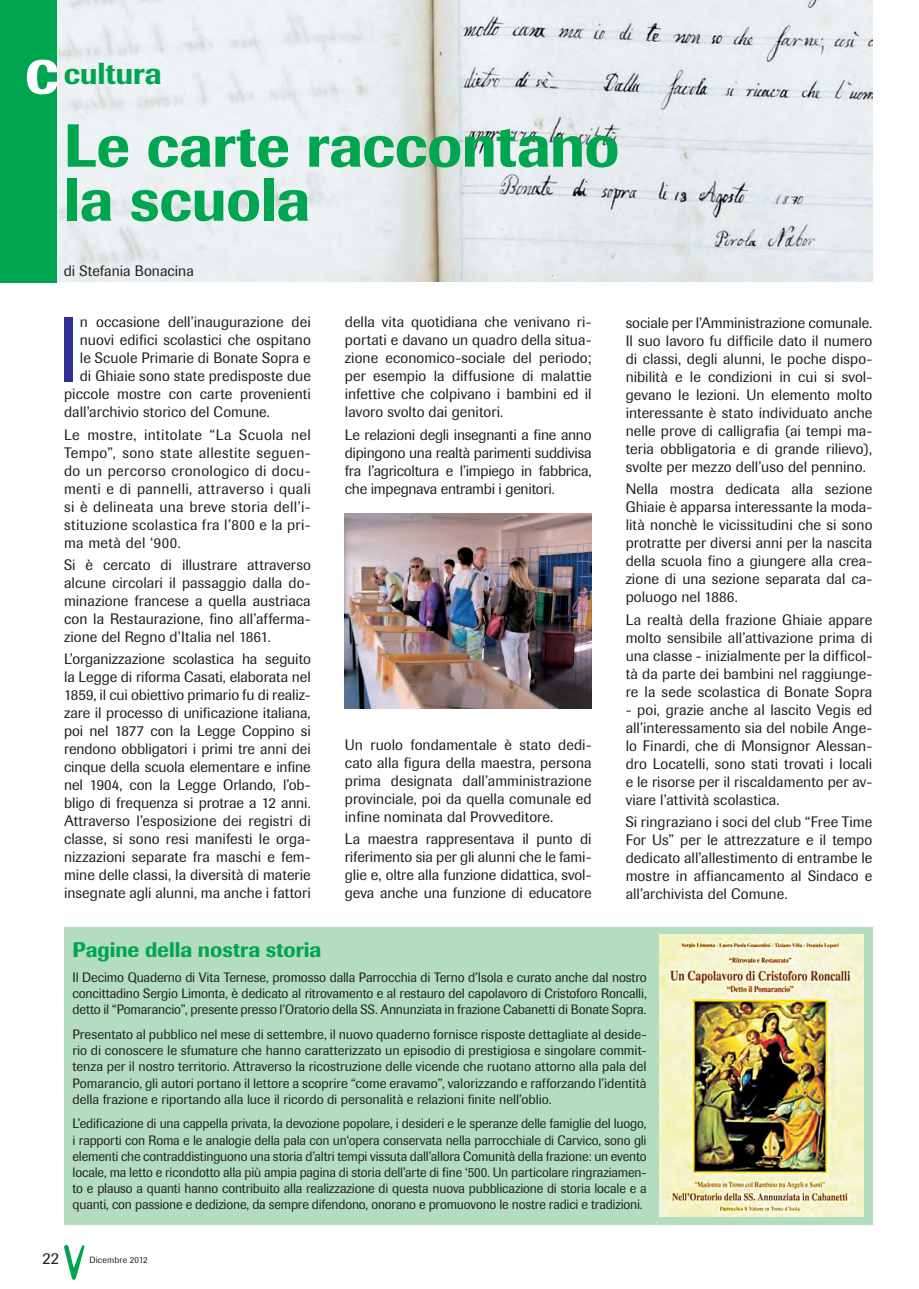
<style>
.page{position:relative;width:919px;height:1289px;background:#fff}
.page>*{position:absolute;margin:0;border:0;box-sizing:border-box;transform-origin:0 0}
.t1{font:91.5px "Imago";color:#2e3092}
.t2{font:500 60px/54px "Imago";letter-spacing:-.005em;color:#00a54f}
.t3{font:500 30px "Imago";color:#00a54f}
.t4{font:500 21px "Imago";color:#00a54f}
.t5{font:16.5px "Imago";color:#231f20}
.t6{font:15px/18px "Imago";letter-spacing:.005em;color:#231f20;text-align:justify}
.t7{font:13.5px/16.2px "Imago";letter-spacing:-.01em;color:#231f20;text-align:justify}
.t8{font:9px "Imago";letter-spacing:.02em;color:#231f20}
.s1{font-size:66.3px;color:#fff}
</style>
<div class="page">
<svg style="left:64px;top:1245px;width:20px;height:34px"></svg>
<div style="left:64px;top:927px;width:808px;height:298px;background:#b3dcc0"></div>
<img style="left:56px;top:0;width:816px;height:281px">
<div style="left:0;top:0;width:56px;height:282px;background:#00a54f"></div>
<img style="left:345px;top:514px;width:246px;height:194px">
<img style="left:659px;top:934px;width:204px;height:282px">
<h3 class="t3" style="left:25px;top:56px;width:138px"><span class="s1">c</span> cultura</h3>
<h2 class="t2" style="left:64px;top:118px;width:557px">Le carte raccontano la scuola</h2>
<p class="t6" style="left:64px;top:261px;width:131px">di Stefania Bonacina</p>
<h1 class="t1" style="left:57px;top:296px;width:24px">I</h1>
<p class="t6" style="left:80px;top:313px;width:232px">n occasione dell’inaugurazione dei</p>
<p class="t6" style="left:80px;top:331px;width:232px">nuovi edifici scolastici che ospitano</p>
<p class="t6" style="left:80px;top:349px;width:232px">le Scuole Primarie di Bonate Sopra e</p>
<p class="t6" style="left:80px;top:367px;width:232px">di Ghiaie sono state predisposte due</p>
<p class="t6" style="left:64px;top:385px;width:248px">piccole mostre con carte provenienti</p>
<p class="t6" style="left:64px;top:403px;width:207px">dall’archivio storico del Comune.</p>
<p class="t6" style="left:64px;top:425px;width:248px">Le mostre, intitolate “La Scuola nel Tempo”, sono state allestite seguen&shy;do un percorso cronologico di docu&shy;menti e di pannelli, attraverso i quali si è delineata una breve storia dell’i&shy;stituzione scolastica fra l’800 e la pri&shy;ma metà del ‘900.</p>
<p class="t6" style="left:64px;top:556px;width:248px">Si è cercato di illustrare attraverso alcune circolari il passaggio dalla do&shy;minazione francese a quella austriaca con la Restaurazione, fino all’afferma&shy;zione del Regno d’Italia nel 1861.</p>
<p class="t6" style="left:64px;top:650px;width:248px">L’organizzazione scolastica ha seguito la Legge di riforma Casati, elaborata nel 1859, il cui obiettivo primario fu di realiz&shy;zare il processo di unificazione italiana, poi nel 1877 con la Legge Coppino si rendono obbligatori i primi tre anni dei cinque della scuola elementare e infine nel 1904, con la Legge Orlando, l’ob&shy;bligo di frequenza si protrae a 12 anni.<br>Attraverso l’esposizione dei registri di classe, si sono resi manifesti le orga&shy;nizzazioni separate fra maschi e fem&shy;mine delle classi, la diversità di materie insegnate agli alunni, ma anche i fattori</p>
<p class="t6" style="left:345px;top:313px;width:248px">della vita quotidiana che venivano ri&shy;portati e davano un quadro della situa&shy;zione economico-sociale del periodo; per esempio la diffusione di malattie infettive che colpivano i bambini ed il lavoro svolto dai genitori.</p>
<p class="t6" style="left:345px;top:425px;width:248px">Le relazioni degli insegnanti a fine anno dipingono una realtà parimenti suddivisa fra l’agricoltura e l’impiego in fabbrica, che impegnava entrambi i genitori.</p>
<p class="t6" style="left:345px;top:736px;width:248px">Un ruolo fondamentale è stato dedi&shy;cato alla figura della maestra, persona prima designata dall’amministrazione provinciale, poi da quella comunale ed infine nominata dal Provveditore.</p>
<p class="t6" style="left:345px;top:830px;width:248px">La maestra rappresentava il punto di riferimento sia per gli alunni che le fami&shy;glie e, oltre alla funzione didattica, svol&shy;geva anche una funzione di educatore</p>
<p class="t6" style="left:625px;top:314px;width:248px">sociale per l’Amministrazione comunale.<br>Il suo lavoro fu difficile dato il numero di classi, degli alunni, le poche dispo&shy;nibilità e le condizioni in cui si svol&shy;gevano le lezioni. Un elemento molto interessante è stato individuato anche nelle prove di calligrafia (ai tempi ma&shy;teria obbligatoria e di grande rilievo), svolte per mezzo dell’uso del pennino.</p>
<p class="t6" style="left:625px;top:480px;width:248px">Nella mostra dedicata alla sezione Ghiaie è apparsa interessante la moda&shy;lità nonchè le vicissitudini che si sono protratte per diversi anni per la nascita della scuola fino a giungere alla crea&shy;zione di una sezione separata dal ca&shy;poluogo nel 1886.</p>
<p class="t6" style="left:625px;top:610px;width:248px">La realtà della frazione Ghiaie appare molto sensibile all’attivazione prima di una classe - inizialmente per la difficol&shy;tà da parte dei bambini nel raggiunge&shy;re la sede scolastica di Bonate Sopra</p>
<p class="t6" style="left:625px;top:700px;width:248px">- poi, grazie anche al lascito Vegis ed all’interessamento sia del nobile Ange&shy;lo Finardi, che di Monsignor Alessan&shy;dro Locatelli, sono stati trovati i locali e le risorse per il riscaldamento per av&shy;viare l’attività scolastica.</p>
<p class="t6" style="left:625px;top:812px;width:248px">Si ringraziano i soci del club “Free Time For Us” per le attrezzature e il tempo dedicato all’allestimento di entrambe le mostre in affiancamento al Sindaco e all’archivista del Comune.</p>
<h3 class="t4" style="left:73px;top:936px;width:250px">Pagine della nostra storia</h3>
<p class="t7" style="left:73px;top:969px;width:575px">Il Decimo Quaderno di Vita Ternese, promosso dalla Parrocchia di Terno d’Isola e curato anche dal nostro concittadino Sergio Limonta, è dedicato al ritrovamento e al restauro del capolavoro di Cristoforo Roncalli, detto il “Pomarancio”, presente presso l’Oratorio della SS. Annunziata in frazione Cabanetti di Bonate Sopra.</p>
<p class="t7" style="left:73px;top:1026px;width:575px">Presentato al pubblico nel mese di settembre, il nuovo quaderno fornisce risposte dettagliate al deside&shy;rio di conoscere le sfumature che hanno caratterizzato un episodio di prestigiosa e singolare commit&shy;tenza per il nostro territorio. Attraverso la ricostruzione delle vicende che ruotano attorno alla pala del Pomarancio, gli autori portano il lettore a scoprire “come eravamo”, valorizzando e rafforzando l’identità della frazione e riportando alla luce il ricordo di personalità e relazioni finite nell’oblio.</p>
<p class="t7" style="left:73px;top:1115px;width:575px">L’edificazione di una cappella privata, la devozione popolare, i desideri e le speranze delle famiglie del luogo, i rapporti con Roma e le analogie della pala con un‘opera conservata nella parrocchiale di Carvico, sono gli elementi che contraddistinguono una storia d’altri tempi vissuta dall’allora Comunità della frazione: un evento locale, ma letto e ricondotto alla più ampia pagina di storia dell’arte di fine ‘500. Un particolare ringraziamen&shy;to e plauso a quanti hanno contribuito alla realizzazione di questa nuova pubblicazione di storia locale e a quanti, con passione e dedizione, da sempre difendono, onorano e promuovono le nostre radici e tradizioni.</p>
<p class="t5" style="left:43px;top:1248px;width:18px">22</p>
<p class="t8" style="left:89px;top:1254px;width:60px">Dicembre 2012</p>
</div>
